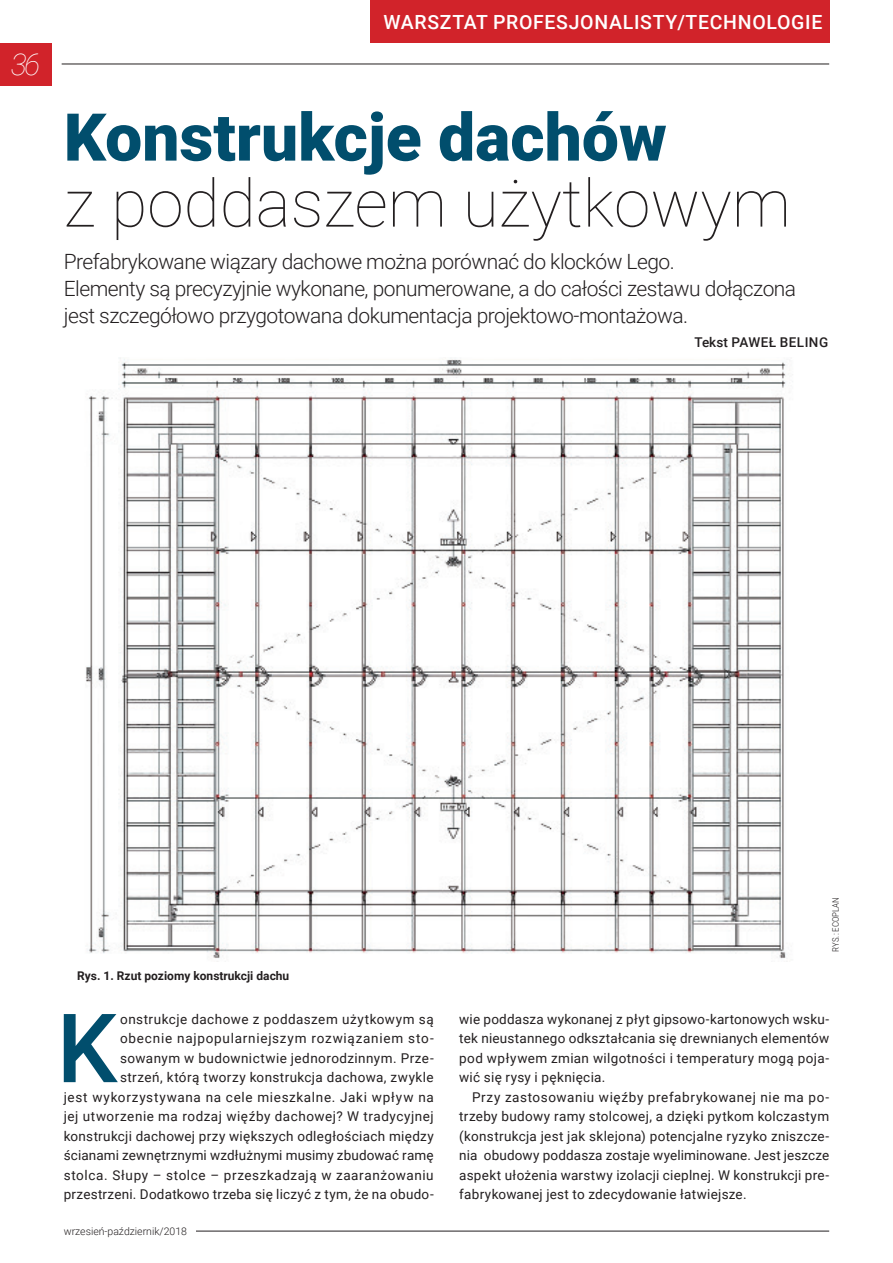
<style>
.page{position:relative;width:893px;height:1263px;background:#fff}
.page>*{position:absolute;margin:0;border:0;box-sizing:border-box;transform-origin:0 0}
.t1{font:500 95.85px "Roboto";color:#014e6d}
.t2{font:100 66px "Roboto";color:#231f20}
.t3{font:900 66px "Roboto";color:#014e6d}
.t4{font:italic 100 30px "Roboto";color:#fff}
.t5{font:300 21px/27px "Roboto";letter-spacing:-.025em;color:#231f20}
.t6{font:500 19.5px "Roboto";letter-spacing:.035em;color:#fff}
.t7{font:13.5px/19.5px "Roboto";letter-spacing:.03em;color:#231f20;text-align:justify}
.t8{font:500 13.5px "Roboto";letter-spacing:.02em;color:#231f20}
.t9{font:700 12px "Roboto";color:#231f20}
.t10{font:300 10.5px "Roboto";color:#231f20}
.t11{font:300 9px "Roboto Condensed";color:#231f20}
</style>
<div class="page">
<hr style="left:162px;top:1231px;width:667px;height:1px;background:#231f20">
<hr style="left:62px;top:64px;width:767px;height:1px;background:#231f20">
<div style="left:64px;top:1199px;width:132px;height:64px;background:#fff"></div>
<div style="left:370px;top:0;width:459px;height:43px;background:#d1232a"></div>
<div style="left:0;top:43px;width:51px;height:42px;background:#d1232a"></div>
<img style="left:85px;top:358px;width:702px;height:601px">
<h3 class="t4" style="left:11px;top:44px;width:31px">36</h3>
<h3 class="t6" style="left:383px;top:8px;width:440px">WARSZTAT PROFESJONALISTY/TECHNOLOGIE</h3>
<h2 class="t3" style="left:64px;top:91px;width:605px">Konstrukcje dachów</h2>
<h2 class="t2" style="left:64px;top:157px;width:729px">z poddaszem użytkowym</h2>
<h3 class="t5" style="left:64px;top:247px;width:734px">Prefabrykowane wiązary dachowe można porównać do klocków Lego.<br>Elementy są precyzyjnie wykonane, ponumerowane, a do całości zestawu dołączona jest szczegółowo przygotowana dokumentacja projektowo-montażowa.</h3>
<p class="t8" style="left:694px;top:332px;width:135px">Tekst PAWEŁ BELING</p>
<p class="t9" style="left:77px;top:967px;width:214px">Rys. 1. Rzut poziomy konstrukcji dachu</p>
<p class="t11" style="left:829px;top:952px;width:56px;rotate:-90deg">RYS.: ECOPLAN</p>
<p class="t7" style="left:64px;top:1008px;width:371px;text-align:right">onstrukcje dachowe z poddaszem użytkowym są<br>obecnie najpopularniejszym rozwiązaniem sto&shy;sowanym w budownictwie jednorodzinnym. Prze-<br>strzeń, którą tworzy konstrukcja dachowa, zwykle<br>jest wykorzystywana na cele mieszkalne. Jaki wpływ na jej utworzenie ma rodzaj więźby dachowej? W tradycyjnej konstrukcji dachowej przy większych odległościach między ścianami zewnętrznymi wzdłużnymi musimy zbudować ramę stolca. Słupy – stolce – przeszkadzają w zaaranżowaniu przestrzeni. Dodatkowo trzeba się liczyć z tym, że na obudo-</p>
<p class="t7" style="left:459px;top:1008px;width:371px">wie poddasza wykonanej z płyt gipsowo-kartonowych wsku&shy;tek nieustannego odkształcania się drewnianych elementów pod wpływem zmian wilgotności i temperatury mogą poja&shy;wić się rysy i pęknięcia.</p>
<h1 class="t1" style="left:57px;top:981px;width:62px">K</h1>
<p class="t7" style="left:459px;top:1086px;width:371px;text-indent:13px">Przy zastosowaniu więźby prefabrykowanej nie ma po&shy;trzeby budowy ramy stolcowej, a dzięki pytkom kolczastym (konstrukcja jest jak sklejona) potencjalne ryzyko zniszcze&shy;nia obudowy poddasza zostaje wyeliminowane. Jest jeszcze aspekt ułożenia warstwy izolacji cieplnej. W konstrukcji pre&shy;fabrykowanej jest to zdecydowanie łatwiejsze.</p>
<p class="t10" style="left:64px;top:1224px;width:125px">wrzesień-październik/2018</p>
</div>
